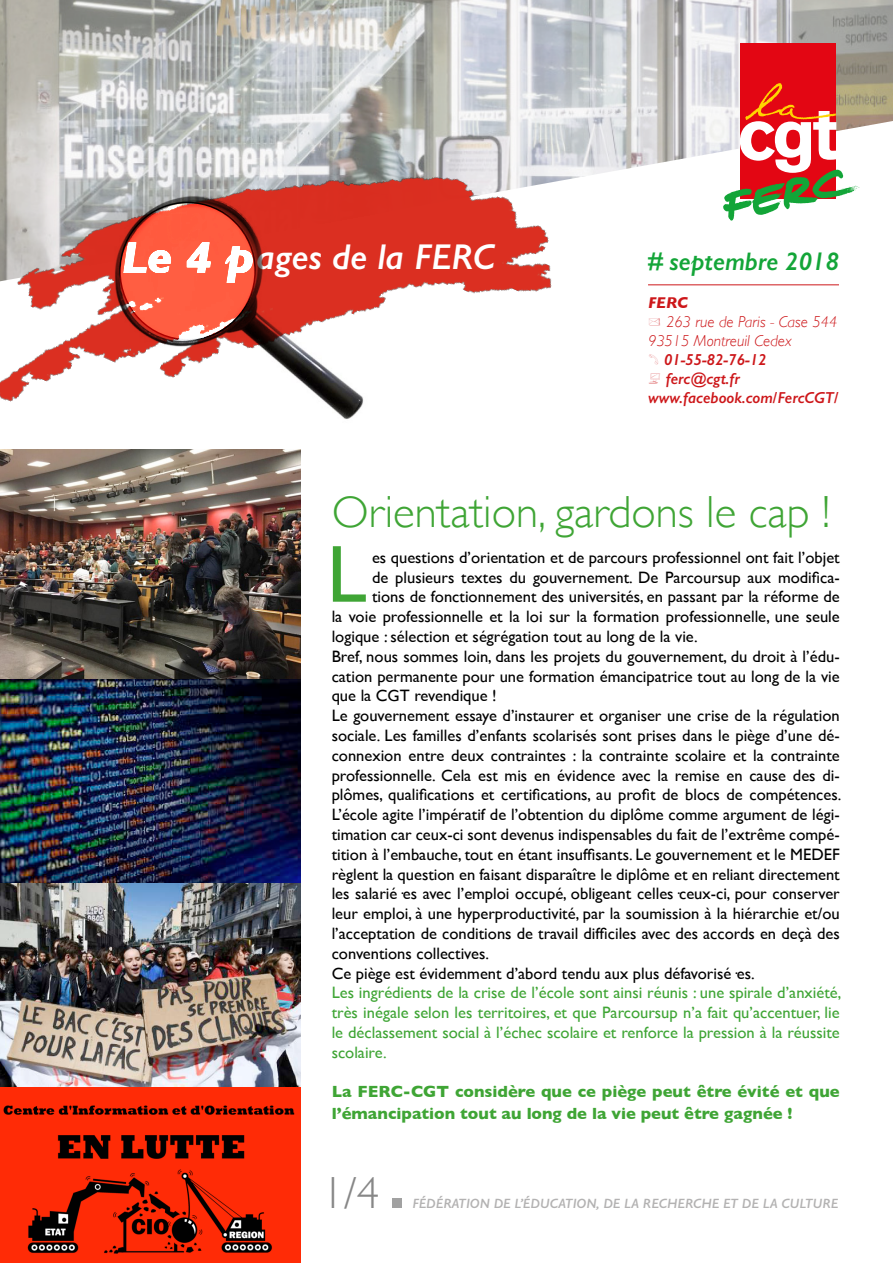
<style>
.page{position:relative;width:893px;height:1263px;background:#fff}
.page>*{position:absolute;margin:0;border:0;box-sizing:border-box;transform-origin:0 0}
.t1{font:81.3px "Gill Sans";color:#3fa535}
.t2{font:italic 700 45.75px "Gill Sans";color:#fff}
.t3{font:300 45px "Gill Sans";color:#3fa535}
.t4{font:300 45px "Gill Sans";color:#878787}
.t5{font:italic 600 36px "Gill Sans";color:#fff}
.t6{font:italic 600 25.5px "Gill Sans";color:#13a538}
.t7{font:16.5px "Gill Sans";color:#000}
.t8{font:16.5px/19.8px "Gill Sans";color:#3fa535;text-align:justify}
.t9{font:700 16.5px/21.6px "Gill Sans";color:#3fa535}
.t10{font:italic 600 15.9px/19px "Gill Sans";color:#cd171a}
.t11{font:italic 300 15.9px/19px "Gill Sans";color:#cd171a}
.t12{font:italic 700 15.9px "Gill Sans";color:#cd171a}
.t13{font:italic 600 13.5px "Gill Sans";color:#b3b2b2}
</style>
<div class="page">
<img style="left:613px;top:0;width:280px;height:221px">
<img style="left:0;top:0;width:613px;height:402px">
<div style="left:740px;top:43px;width:96px;height:156px;background:#e30613"></div>
<svg style="left:723px;top:83px;width:137px;height:137px"></svg>
<div style="left:0;top:1250px;width:301px;height:13px;background:#ff2b06"></div>
<img style="left:0;top:449px;width:301px;height:805px">
<div style="left:393px;top:1199px;width:9px;height:9px;background:#a1a1a1"></div>
<img style="left:89px;top:170px;width:300px;height:249px">
<svg style="left:120px;top:202px;width:135px;height:138px;fill:#ff5c40"></svg>
<hr style="left:648px;top:284px;width:191px;height:1px;background:#cd171a">
<h2 class="t2" style="left:121px;top:231px;width:134px">Le 4 p</h2>
<h3 class="t5" style="left:257px;top:235px;width:240px">ages de la FERC</h3>
<h3 class="t6" style="left:647px;top:246px;width:193px"># septembre 2018</h3>
<p class="t12" style="left:648px;top:293px;width:41px">FERC</p>
<p class="t11" style="left:648px;top:312px;width:191px;text-indent:18px">263 rue de Paris - Case 544<br>93515 Montreuil Cedex</p>
<p class="t10" style="left:664px;top:350px;width:104px">01-55-82-76-12</p>
<p class="t10" style="left:648px;top:369px;width:192px">● ferc@cgt.fr www.facebook.com/FercCGT/</p>
<h3 class="t3" style="left:332px;top:477px;width:500px">Orientation, gardons le cap !</h3>
<h1 class="t1" style="left:327px;top:526px;width:41px">L</h1>
<p class="t7" style="left:372px;top:547px;width:469px">es questions d’orientation et de parcours professionnel ont fait l’objet</p>
<p class="t7" style="left:372px;top:567px;width:469px">de plusieurs textes du gouvernement. De Parcoursup aux modifica-</p>
<p class="t7" style="left:372px;top:587px;width:469px">tions de fonctionnement des universités, en passant par la réforme de</p>
<p class="t7" style="left:332px;top:607px;width:510px">la voie professionnelle et la loi sur la formation professionnelle, une seule</p>
<p class="t7" style="left:332px;top:627px;width:368px">logique : sélection et ségrégation tout au long de la vie.</p>
<p class="t7" style="left:332px;top:646px;width:510px">Bref, nous sommes loin, dans les projets du gouvernement, du droit à l’édu-</p>
<p class="t7" style="left:332px;top:666px;width:510px">cation permanente pour une formation émancipatrice tout au long de la vie</p>
<p class="t7" style="left:332px;top:686px;width:167px">que la CGT revendique !</p>
<p class="t7" style="left:332px;top:706px;width:510px">Le gouvernement essaye d’instaurer et organiser une crise de la régulation</p>
<p class="t7" style="left:332px;top:726px;width:510px">sociale. Les familles d’enfants scolarisés sont prises dans le piège d’une dé-</p>
<p class="t7" style="left:332px;top:745px;width:510px">connexion entre deux contraintes : la contrainte scolaire et la contrainte</p>
<p class="t7" style="left:332px;top:765px;width:510px">professionnelle. Cela est mis en évidence avec la remise en cause des di-</p>
<p class="t7" style="left:332px;top:785px;width:511px">plômes, qualifications et certifications, au profit de blocs de compétences.</p>
<p class="t7" style="left:332px;top:805px;width:510px">L’école agite l’impératif de l’obtention du diplôme comme argument de légi-</p>
<p class="t7" style="left:332px;top:825px;width:510px">timation car ceux-ci sont devenus indispensables du fait de l’extrême compé-</p>
<p class="t7" style="left:332px;top:844px;width:510px">tition à l’embauche, tout en étant insuffisants. Le gouvernement et le MEDEF</p>
<p class="t7" style="left:332px;top:864px;width:510px">règlent la question en faisant disparaître le diplôme et en reliant directement</p>
<p class="t7" style="left:332px;top:884px;width:510px">les salarié·es avec l’emploi occupé, obligeant celles·ceux-ci, pour conserver</p>
<p class="t7" style="left:332px;top:904px;width:510px">leur emploi, à une hyperproductivité, par la soumission à la hiérarchie et/ou</p>
<p class="t7" style="left:332px;top:924px;width:510px">l’acceptation de conditions de travail difficiles avec des accords en deçà des</p>
<p class="t7" style="left:332px;top:943px;width:159px">conventions collectives.</p>
<p class="t7" style="left:332px;top:963px;width:424px">Ce piège est évidemment d’abord tendu aux plus défavorisé·es.</p>
<p class="t8" style="left:332px;top:983px;width:511px">Les ingrédients de la crise de l’école sont ainsi réunis : une spirale d’anxiété, très inégale selon les territoires, et que Parcoursup n’a fait qu’accentuer, lie le déclassement social à l’échec scolaire et renforce la pression à la réussite scolaire.</p>
<p class="t9" style="left:332px;top:1081px;width:510px">La FERC-CGT considère que ce piège peut être évité et que l’émancipation tout au long de la vie peut être gagnée !</p>
<h3 class="t4" style="left:322px;top:1158px;width:59px">1/4</h3>
<p class="t13" style="left:412px;top:1195px;width:427px">FÉDÉRATION DE L’ÉDUCATION, DE LA RECHERCHE ET DE LA CULTURE</p>
</div>
